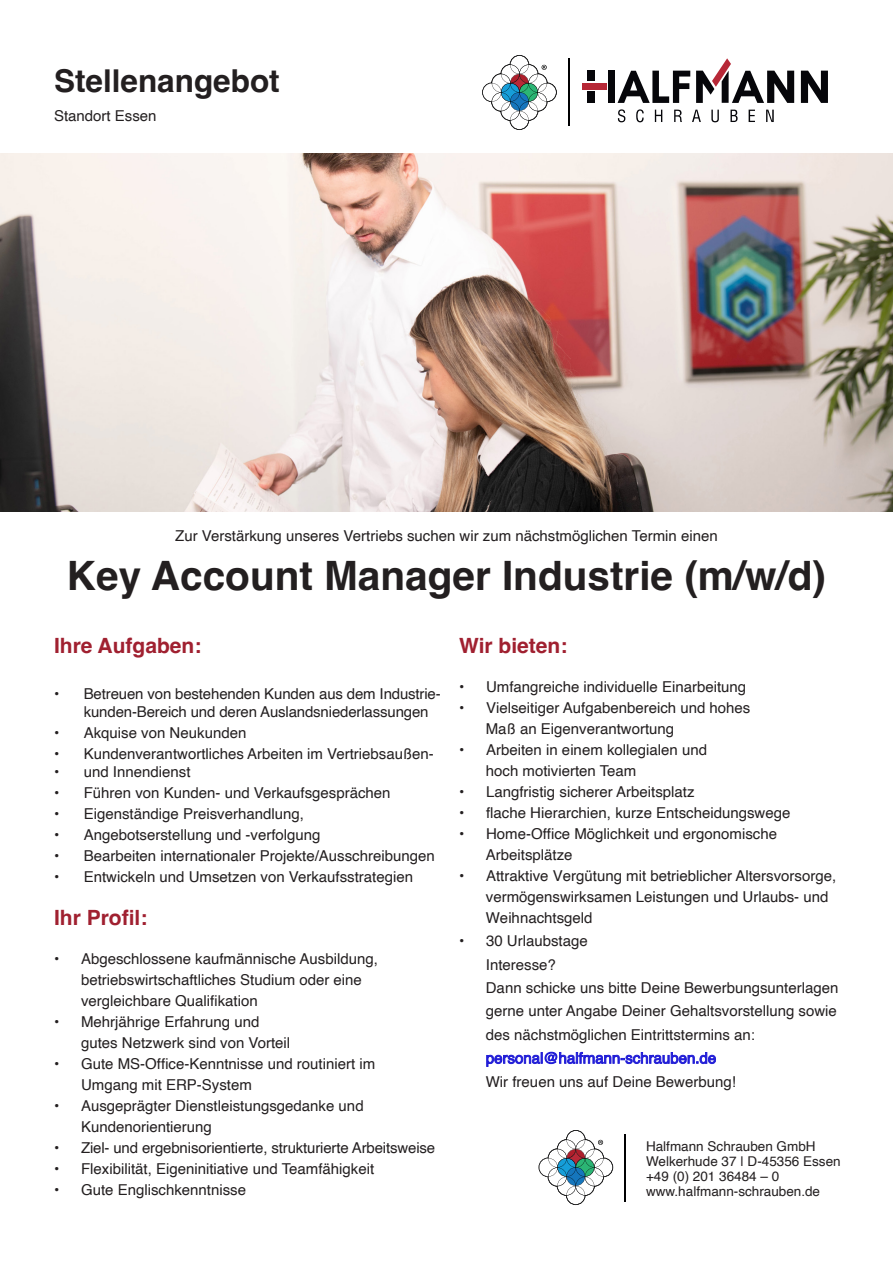
<style>
.page{position:relative;width:893px;height:1263px;background:#fff}
.page>*{position:absolute;margin:0;border:0;box-sizing:border-box;transform-origin:0 0}
.t1{font:700 40.5px "Helvetica";color:#231f20}
.t2{font:700 31.5px "Helvetica";color:#231f20}
.t3{font:700 21px "Helvetica";color:#a02030}
.t4{font:15px/21px "Helvetica";color:#231f20}
.t5{font:13.5px "Helvetica";color:#231f20}
.s1{color:#221ed7}
</style>
<div class="page">
<div style="left:608px;top:71px;width:6px;height:32px;background:#06060a"></div>
<div style="left:588px;top:71px;width:7px;height:10px;background:#06060a"></div>
<div style="left:588px;top:92px;width:7px;height:11px;background:#06060a"></div>
<svg style="left:801px;top:71px;width:27px;height:32px"></svg>
<svg style="left:618px;top:71px;width:72px;height:32px"></svg>
<svg style="left:618px;top:109px;width:7px;height:13px"></svg>
<svg style="left:636px;top:109px;width:8px;height:13px"></svg>
<svg style="left:655px;top:110px;width:7px;height:12px"></svg>
<svg style="left:674px;top:110px;width:8px;height:12px"></svg>
<svg style="left:692px;top:110px;width:9px;height:12px"></svg>
<svg style="left:711px;top:110px;width:8px;height:12px"></svg>
<svg style="left:730px;top:110px;width:8px;height:12px"></svg>
<svg style="left:749px;top:110px;width:6px;height:12px"></svg>
<svg style="left:766px;top:110px;width:8px;height:12px"></svg>
<div style="left:582px;top:83px;width:24px;height:7px;background:#b72837"></div>
<svg style="left:696px;top:58px;width:98px;height:45px"></svg>
<svg style="left:482px;top:55px;width:75px;height:75px"></svg>
<hr style="left:568px;top:59px;width:1px;height:67px;background:#000001">
<svg style="left:538px;top:1130px;width:75px;height:75px"></svg>
<hr style="left:625px;top:1134px;width:1px;height:67px;background:#000001">
<img style="left:0;top:153px;width:893px;height:359px">
<p class="t2" style="left:54px;top:62px;width:227px">Stellenangebot</p>
<p class="t4" style="left:54px;top:106px;width:104px">Standort Essen</p>
<p class="t4" style="left:175px;top:526px;width:544px">Zur Verstärkung unseres Vertriebs suchen wir zum nächstmöglichen Termin einen</p>
<p class="t1" style="left:67px;top:551px;width:761px">Key Account Manager Industrie (m/w/d)</p>
<p class="t3" style="left:54px;top:632px;width:149px">Ihre Aufgaben:</p>
<p class="t4" style="left:84px;top:685px;width:359px;line-height:18px;text-indent:-30px">• Betreuen von bestehenden Kunden aus dem Industrie&shy;kunden-Bereich und deren Auslandsniederlassungen</p>
<p class="t4" style="left:54px;top:722px;width:194px">• Akquise von Neukunden</p>
<p class="t4" style="left:54px;top:743px;width:381px">• Kundenverantwortliches Arbeiten im Vertriebsaußen-</p>
<p class="t4" style="left:54px;top:761px;width:138px">• und Innendienst</p>
<p class="t4" style="left:54px;top:782px;width:338px">• Führen von Kunden- und Verkaufsgesprächen</p>
<p class="t4" style="left:54px;top:803px;width:251px">• Eigenständige Preisverhandlung,</p>
<p class="t4" style="left:54px;top:824px;width:268px">• Angebotserstellung und -verfolgung</p>
<p class="t4" style="left:54px;top:845px;width:382px">• Bearbeiten internationaler Projekte/Ausschreibungen</p>
<p class="t4" style="left:54px;top:866px;width:361px">• Entwickeln und Umsetzen von Verkaufsstrategien</p>
<p class="t3" style="left:54px;top:905px;width:95px">Ihr Profil:</p>
<p class="t4" style="left:81px;top:949px;width:298px;text-indent:-27px">• Abgeschlossene kaufmännische Ausbildung, betriebswirtschaftliches Studium oder eine vergleichbare Qualifikation</p>
<p class="t4" style="left:81px;top:1012px;width:211px;text-indent:-27px">• Mehrjährige Erfahrung und gutes Netzwerk sind von Vorteil</p>
<p class="t4" style="left:81px;top:1054px;width:296px;text-indent:-27px">• Gute MS-Office-Kenntnisse und routiniert im<br>Umgang mit ERP-System</p>
<p class="t4" style="left:81px;top:1096px;width:284px;text-indent:-27px">• Ausgeprägter Dienstleistungsgedanke und<br>Kundenorientierung</p>
<p class="t4" style="left:54px;top:1138px;width:383px">• Ziel- und ergebnisorientierte, strukturierte Arbeitsweise</p>
<p class="t4" style="left:54px;top:1159px;width:322px">• Flexibilität, Eigeninitiative und Teamfähigkeit</p>
<p class="t4" style="left:54px;top:1180px;width:194px">• Gute Englischkenntnisse</p>
<p class="t3" style="left:459px;top:632px;width:110px">Wir bieten:</p>
<p class="t4" style="left:459px;top:676px;width:289px">• Umfangreiche individuelle Einarbeitung</p>
<p class="t4" style="left:486px;top:697px;width:266px;text-indent:-27px">• Vielseitiger Aufgabenbereich und hohes<br>Maß an Eigenverantwortung</p>
<p class="t4" style="left:486px;top:739px;width:223px;text-indent:-27px">• Arbeiten in einem kollegialen und hoch motivierten Team</p>
<p class="t4" style="left:459px;top:781px;width:237px">• Langfristig sicherer Arbeitsplatz</p>
<p class="t4" style="left:459px;top:802px;width:333px">• flache Hierarchien, kurze Entscheidungswege</p>
<p class="t4" style="left:486px;top:823px;width:293px;text-indent:-27px">• Home-Office Möglichkeit und ergonomische<br>Arbeitsplätze</p>
<p class="t4" style="left:486px;top:865px;width:352px;text-indent:-27px">• Attraktive Vergütung mit betrieblicher Altersvorsorge, vermögenswirksamen Leistungen und Urlaubs- und<br>Weihnachtsgeld</p>
<p class="t4" style="left:486px;top:929px;width:354px;line-height:23.4px;text-indent:-27px">• 30 Urlaubstage<br>Interesse?<br>Dann schicke uns bitte Deine Bewerbungsunterlagen gerne unter Angabe Deiner Gehaltsvorstellung sowie des nächstmöglichen Eintrittstermins an: <span class="s1">personal@halfmann-schrauben.de<br></span>Wir freuen uns auf Deine Bewerbung!</p>
<p class="t5" style="left:646px;top:1136px;width:171px">Halfmann Schrauben GmbH</p>
<p class="t5" style="left:646px;top:1151px;width:196px">Welkerhude 37 | D-45356 Essen</p>
<p class="t5" style="left:646px;top:1166px;width:135px">+49 (0) 201 36484 – 0</p>
<p class="t5" style="left:646px;top:1181px;width:176px">www.halfmann-schrauben.de</p>
</div>
